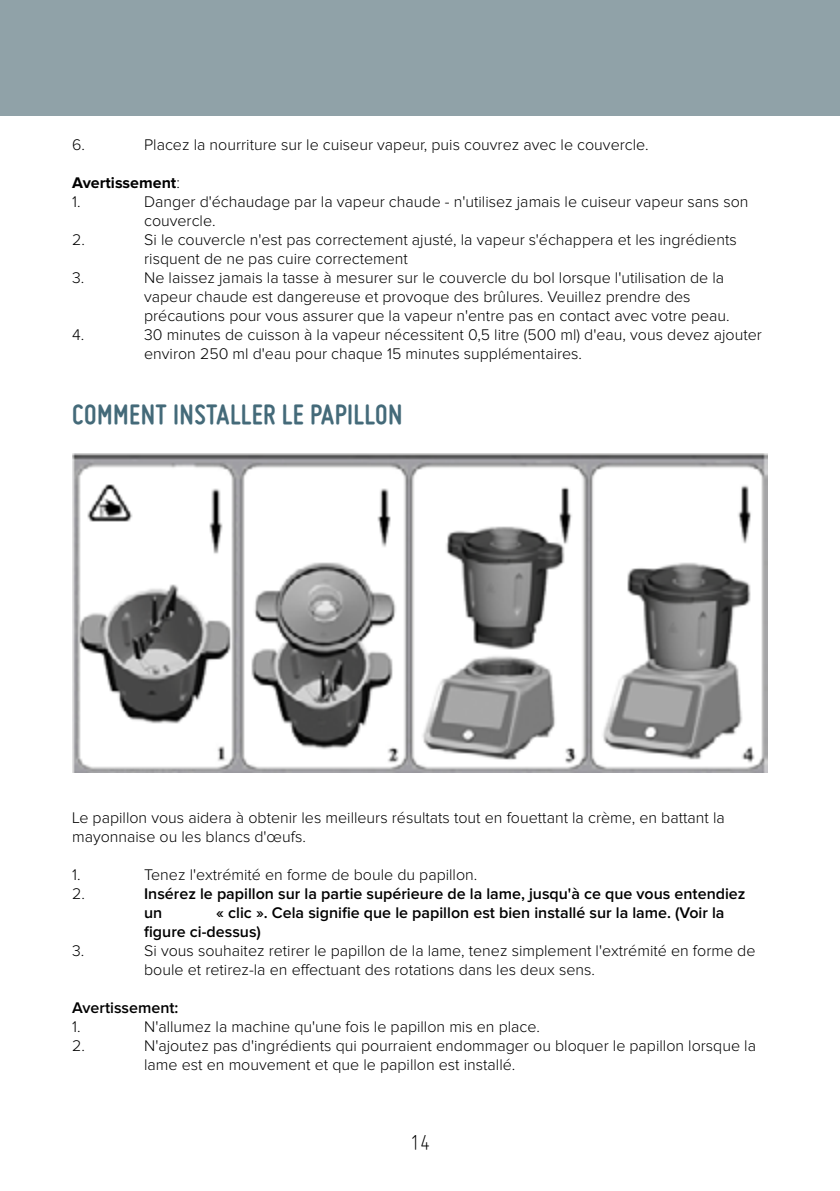
<style>
.page{position:relative;width:840px;height:1191px;background:#fff}
.page>*{position:absolute;margin:0;border:0;box-sizing:border-box;transform-origin:0 0}
.t1{font:700 30px "Miso";letter-spacing:.015em;color:#446a79}
.t2{font:300 24px "Miso";color:#000}
.t3{font:300 16px/19px "Proxima Nova";color:#000}
.t4{font:600 16px/19px "Proxima Nova";color:#000}
.t5{font:700 16px/19px "Proxima Nova";color:#000}
.s1{font-weight:300}
</style>
<div class="page">
<div style="left:0;top:0;width:839px;height:116px;background:#90a2a8"></div>
<img style="left:72px;top:453px;width:695px;height:320px">
<p class="t3" style="left:72px;top:136px;width:14px">6.</p>
<p class="t3" style="left:144px;top:136px;width:505px">Placez la nourriture sur le cuiseur vapeur, puis couvrez avec le couvercle.</p>
<p class="t5" style="left:72px;top:174px;width:109px">Avertissement<span class="s1">:<br>1.</span></p>
<p class="t3" style="left:144px;top:193px;width:605px">Danger d'échaudage par la vapeur chaude - n'utilisez jamais le cuiseur vapeur sans son couvercle.</p>
<p class="t3" style="left:72px;top:231px;width:14px">2.</p>
<p class="t3" style="left:144px;top:231px;width:593px">Si le couvercle n'est pas correctement ajusté, la vapeur s'échappera et les ingrédients risquent de ne pas cuire correctement</p>
<p class="t3" style="left:72px;top:269px;width:14px">3.</p>
<p class="t3" style="left:144px;top:269px;width:586px">Ne laissez jamais la tasse à mesurer sur le couvercle du bol lorsque l'utilisation de la vapeur chaude est dangereuse et provoque des brûlures. Veuillez prendre des précautions pour vous assurer que la vapeur n'entre pas en contact avec votre peau.</p>
<p class="t3" style="left:72px;top:326px;width:14px">4.</p>
<p class="t3" style="left:144px;top:326px;width:619px">30 minutes de cuisson à la vapeur nécessitent 0,5 litre (500 ml) d'eau, vous devez ajouter environ 250 ml d'eau pour chaque 15 minutes supplémentaires.</p>
<h1 class="t1" style="left:72px;top:397px;width:331px">COMMENT INSTALLER LE PAPILLON</h1>
<p class="t3" style="left:72px;top:809px;width:654px">Le papillon vous aidera à obtenir les meilleurs résultats tout en fouettant la crème, en battant la mayonnaise ou les blancs d'œufs.</p>
<p class="t3" style="left:72px;top:866px;width:10px">1.</p>
<p class="t3" style="left:144px;top:866px;width:334px">Tenez l'extrémité en forme de boule du papillon.</p>
<p class="t3" style="left:72px;top:885px;width:14px">2.</p>
<p class="t4" style="left:144px;top:885px;width:602px">Insérez le papillon sur la partie supérieure de la lame, jusqu'à ce que vous entendiez un</p>
<p class="t4" style="left:144px;top:904px;width:581px;text-indent:72px">« clic ». Cela signifie que le papillon est bien installé sur la lame. (Voir la figure ci-dessus)</p>
<p class="t3" style="left:72px;top:941px;width:14px">3.</p>
<p class="t3" style="left:144px;top:941px;width:612px">Si vous souhaitez retirer le papillon de la lame, tenez simplement l'extrémité en forme de boule et retirez-la en effectuant des rotations dans les deux sens.</p>
<p class="t4" style="left:72px;top:999px;width:108px">Avertissement:</p>
<p class="t3" style="left:72px;top:1017px;width:10px">1.</p>
<p class="t3" style="left:144px;top:1017px;width:397px">N'allumez la machine qu'une fois le papillon mis en place.</p>
<p class="t3" style="left:72px;top:1036px;width:14px">2.</p>
<p class="t3" style="left:144px;top:1036px;width:613px">N'ajoutez pas d'ingrédients qui pourraient endommager ou bloquer le papillon lorsque la lame est en mouvement et que le papillon est installé.</p>
<h2 class="t2" style="left:410px;top:1129px;width:21px">14</h2>
</div>
